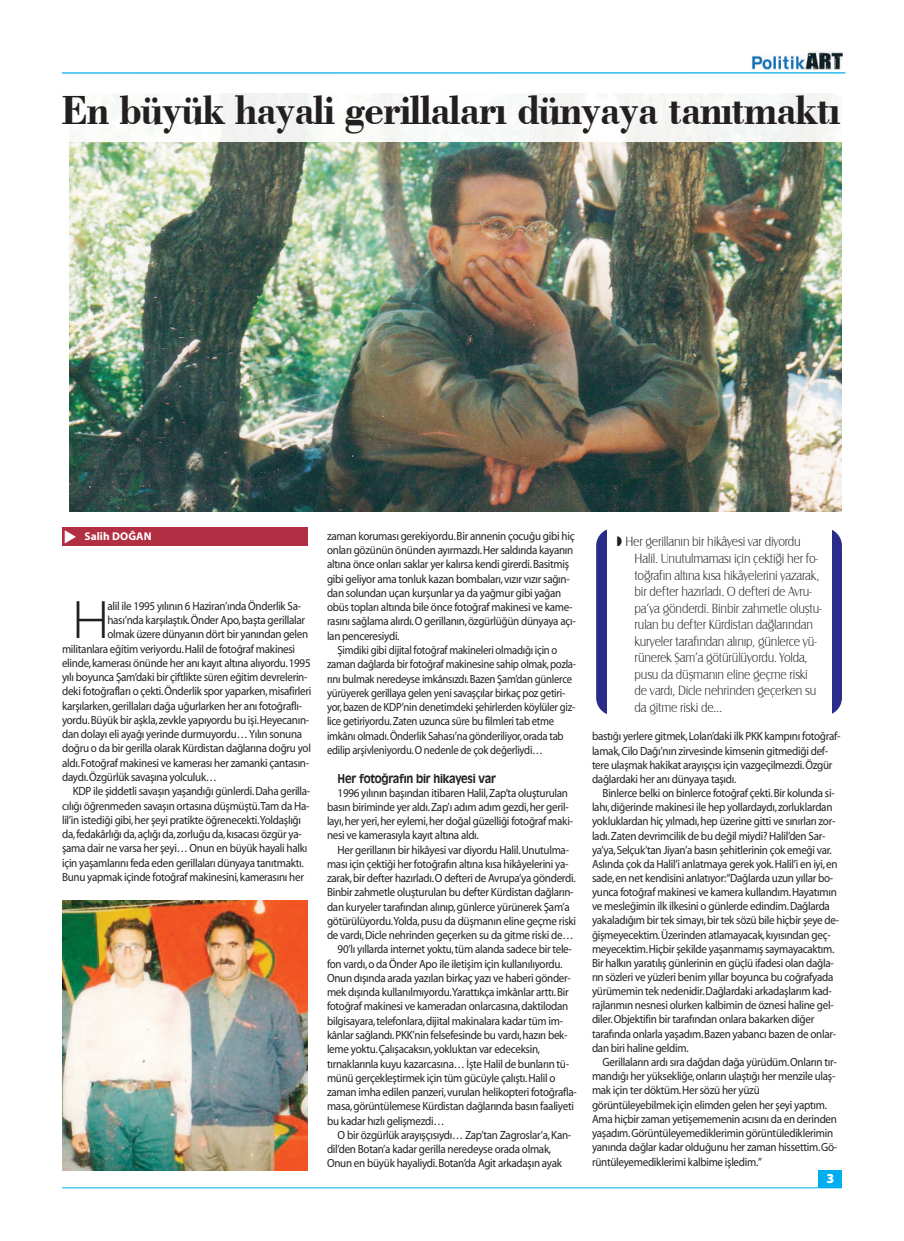
<style>
.page{position:relative;width:904px;height:1241px;background:#fff}
.page>*{position:absolute;margin:0;border:0;box-sizing:border-box;transform-origin:0 0}
.t1{font:300 53.5px "Humanist 521 BT";color:#231f20;scale:.93 1}
.t2{font:700 43.75px "Bodoni BT";letter-spacing:-.025em;color:#231f20;scale:.93 1}
.t3{font:13.75px/16.6px "Castle T Ligh";letter-spacing:-.015em;color:#231f20;scale:.9 1}
.t4{font:13.75px "D Myriad Turk Blk";color:#fff}
.t5{font:11.88px/14.1px "D Myriad Turk Rg";letter-spacing:-.025em;color:#231f20;scale:.93 1}
.t6{font:11.88px "D Myriad Turk Rg";letter-spacing:-.025em;color:#231f20;scale:.9 1}
.t7{font:700 11.88px "Incised 901 BT";letter-spacing:-.025em;color:#231f20;scale:.93 1}
.t8{font:11.25px "D Myriad Turk Bd";letter-spacing:.005em;color:#fff}
</style>
<div class="page">
<div style="left:818px;top:1170px;width:24px;height:17px;background:#00aeef"></div>
<hr style="left:62px;top:72px;width:783px;height:2px;background:#00aeef">
<img style="left:752px;top:50px;width:91px;height:20px">
<hr style="left:62px;top:1187px;width:780px;height:1px;background:#00aeef">
<img style="left:69px;top:141px;width:773px;height:370px">
<div style="left:596px;top:528px;width:246px;height:187px;background:#2b2c89;border-radius:18px"></div>
<div style="left:607px;top:526px;width:224px;height:195px;background:#fff"></div>
<div style="left:62px;top:527px;width:246px;height:19px;background:#b22f43"></div>
<div style="left:64px;top:526px;width:19px;height:18px;background:#b22f43"></div>
<img style="left:62px;top:900px;width:246px;height:270px">
<h2 class="t2" style="left:61px;top:82px;width:839px">En büyük hayali gerillaları dünyaya tanıtmaktı</h2>
<p class="t8" style="left:84px;top:531px;width:69px">Salih DOĞAN</p>
<h1 class="t1" style="left:73px;top:587px;width:40px">H</h1>
<p class="t5" style="left:107px;top:599px;width:210px">alil ile 1995 yılının 6 Haziran’ında Önderlik Sa-</p>
<p class="t5" style="left:107px;top:614px;width:214px">hası’nda karşılaştık. Önder Apo, başta gerillalar</p>
<p class="t5" style="left:107px;top:628px;width:217px">olmak üzere dünyanın dört bir yanından gelen</p>
<p class="t5" style="left:62px;top:642px;width:252px">militanlara eğitim veriyordu. Halil de fotoğraf makinesi</p>
<p class="t5" style="left:62px;top:656px;width:269px">elinde, kamerası önünde her anı kayıt altına alıyordu. 1995</p>
<p class="t5" style="left:62px;top:671px;width:265px">yılı boyunca Şam’daki bir çiftlikte süren eğitim devrelerin-</p>
<p class="t5" style="left:62px;top:685px;width:269px">deki fotoğrafları o çekti. Önderlik spor yaparken, misafirleri</p>
<p class="t5" style="left:62px;top:699px;width:260px">karşılarken, gerillaları dağa uğurlarken her anı fotoğraflı-</p>
<p class="t5" style="left:62px;top:713px;width:267px">yordu. Büyük bir aşkla, zevkle yapıyordu bu işi. Heyecanın-</p>
<p class="t5" style="left:62px;top:728px;width:260px">dan dolayı eli ayağı yerinde durmuyordu… Yılın sonuna</p>
<p class="t5" style="left:62px;top:742px;width:269px">doğru o da bir gerilla olarak Kürdistan dağlarına doğru yol</p>
<p class="t5" style="left:62px;top:756px;width:267px">aldı. Fotoğraf makinesi ve kamerası her zamanki çantasın-</p>
<p class="t5" style="left:62px;top:770px;width:168px">daydı. Özgürlük savaşına yolculuk…</p>
<p class="t5" style="left:73px;top:785px;width:257px">KDP ile şiddetli savaşın yaşandığı günlerdi. Daha gerilla-</p>
<p class="t5" style="left:62px;top:799px;width:268px">cılığı öğrenmeden savaşın ortasına düşmüştü.Tam da Ha-</p>
<p class="t5" style="left:62px;top:813px;width:258px">lil’in istediği gibi, her şeyi pratikte öğrenecekti.Yoldaşlığı</p>
<p class="t5" style="left:62px;top:827px;width:259px">da, fedakârlığı da, açlığı da, zorluğu da, kısacası özgür ya-</p>
<p class="t5" style="left:62px;top:842px;width:265px">şama dair ne varsa her şeyi… Onun en büyük hayali halkı</p>
<p class="t5" style="left:62px;top:856px;width:261px">için yaşamlarını feda eden gerillaları dünyaya tanıtmaktı.</p>
<p class="t5" style="left:62px;top:870px;width:262px">Bunu yapmak içinde fotoğraf makinesini, kamerasını her</p>
<p class="t5" style="left:327px;top:530px;width:268px">zaman koruması gerekiyordu. Bir annenin çocuğu gibi hiç</p>
<p class="t5" style="left:327px;top:544px;width:266px">onları gözünün önünden ayırmazdı. Her saldırıda kayanın</p>
<p class="t5" style="left:327px;top:558px;width:262px">altına önce onları saklar yer kalırsa kendi girerdi. Basitmiş</p>
<p class="t5" style="left:327px;top:572px;width:263px">gibi geliyor ama tonluk kazan bombaları, vızır vızır sağın-</p>
<p class="t5" style="left:327px;top:587px;width:253px">dan solundan uçan kurşunlar ya da yağmur gibi yağan</p>
<p class="t5" style="left:327px;top:601px;width:265px">obüs topları altında bile önce fotoğraf makinesi ve kame-</p>
<p class="t5" style="left:327px;top:615px;width:269px">rasını sağlama alırdı. O gerillanın, özgürlüğün dünyaya açı-</p>
<p class="t5" style="left:327px;top:629px;width:79px">lan penceresiydi.</p>
<p class="t6" style="left:337px;top:645px;width:246px">Şimdiki gibi dijital fotoğraf makineleri olmadığı için o</p>
<p class="t6" style="left:327px;top:659px;width:278px">zaman dağlarda bir fotoğraf makinesine sahip olmak, pozla-</p>
<p class="t6" style="left:327px;top:674px;width:274px">rını bulmak neredeyse imkânsızdı. Bazen Şam’dan günlerce</p>
<p class="t6" style="left:327px;top:688px;width:266px">yürüyerek gerillaya gelen yeni savaşçılar birkaç poz getiri-</p>
<p class="t6" style="left:327px;top:702px;width:277px">yor, bazen de KDP’nin denetimdeki şehirlerden köylüler giz-</p>
<p class="t6" style="left:327px;top:716px;width:254px">lice getiriyordu. Zaten uzunca süre bu filmleri tab etme</p>
<p class="t6" style="left:327px;top:731px;width:264px">imkânı olmadı. Önderlik Sahası’na gönderiliyor, orada tab</p>
<p class="t6" style="left:327px;top:745px;width:241px">edilip arşivleniyordu. O nedenle de çok değerliydi…</p>
<p class="t7" style="left:337px;top:771px;width:172px">Her fotoğrafın bir hikayesi var</p>
<p class="t5" style="left:327px;top:786px;width:266px;text-indent:11px">1996 yılının başından itibaren Halil, Zap’ta oluşturulan basın biriminde yer aldı. Zap’ı adım adım gezdi, her geril&shy;layı, her yeri, her eylemi, her doğal güzelliği fotoğraf maki&shy;nesi ve kamerasıyla kayıt altına aldı.</p>
<p class="t5" style="left:337px;top:843px;width:250px">Her gerillanın bir hikâyesi var diyordu Halil. Unutulma-</p>
<p class="t5" style="left:327px;top:857px;width:261px">ması için çektiği her fotoğrafın altına kısa hikâyelerini ya-</p>
<p class="t5" style="left:327px;top:872px;width:269px">zarak, bir defter hazırladı. O defteri de Avrupa’ya gönderdi.</p>
<p class="t5" style="left:327px;top:886px;width:267px">Binbir zahmetle oluşturulan bu defter Kürdistan dağların-</p>
<p class="t5" style="left:327px;top:900px;width:263px">dan kuryeler tarafından alınıp, günlerce yürünerek Şam’a</p>
<p class="t5" style="left:327px;top:914px;width:269px">götürülüyordu.Yolda, pusu da düşmanın eline geçme riski</p>
<p class="t5" style="left:327px;top:929px;width:266px">de vardı, Dicle nehrinden geçerken su da gitme riski de…</p>
<p class="t5" style="left:337px;top:943px;width:253px">90’lı yıllarda internet yoktu, tüm alanda sadece bir tele-</p>
<p class="t5" style="left:327px;top:957px;width:255px">fon vardı, o da Önder Apo ile iletişim için kullanılıyordu.</p>
<p class="t5" style="left:327px;top:971px;width:264px">Onun dışında arada yazılan birkaç yazı ve haberi gönder-</p>
<p class="t5" style="left:327px;top:986px;width:261px">mek dışında kullanılmıyordu.Yarattıkça imkânlar arttı. Bir</p>
<p class="t5" style="left:327px;top:1000px;width:261px">fotoğraf makinesi ve kameradan onlarcasına, daktilodan</p>
<p class="t5" style="left:327px;top:1014px;width:255px">bilgisayara, telefonlara, dijital makinalara kadar tüm im-</p>
<p class="t5" style="left:327px;top:1028px;width:260px">kânlar sağlandı. PKK’nin felsefesinde bu vardı, hazırı bek-</p>
<p class="t5" style="left:327px;top:1043px;width:231px">leme yoktu. Çalışacaksın, yokluktan var edeceksin,</p>
<p class="t5" style="left:327px;top:1057px;width:262px">tırnaklarınla kuyu kazarcasına… İşte Halil de bunların tü-</p>
<p class="t5" style="left:327px;top:1071px;width:247px">münü gerçekleştirmek için tüm gücüyle çalıştı. Halil o</p>
<p class="t5" style="left:327px;top:1085px;width:270px">zaman imha edilen panzeri, vurulan helikopteri fotoğrafla-</p>
<p class="t5" style="left:327px;top:1100px;width:267px">masa, görüntülemese Kürdistan dağlarında basın faaliyeti</p>
<p class="t5" style="left:327px;top:1114px;width:128px">bu kadar hızlı gelişmezdi…</p>
<p class="t5" style="left:337px;top:1128px;width:253px">O bir özgürlük arayışçısıydı… Zap’tan Zagroslar’a, Kan-</p>
<p class="t5" style="left:327px;top:1142px;width:242px">dil’den Botan’a kadar gerilla neredeyse orada olmak,</p>
<p class="t5" style="left:327px;top:1157px;width:254px">Onun en büyük hayaliydi. Botan’da Agit arkadaşın ayak</p>
<p class="t3" style="left:634px;top:532px;width:209px;text-indent:-9px">Her gerillanın bir hikâyesi var diyordu Halil. Unutulmaması için çektiği her fo&shy;toğrafın altına kısa hikâyelerini yazarak, bir defter hazırladı. O defteri de Avru&shy;pa’ya gönderdi. Binbir zahmetle oluştu&shy;rulan bu defter Kürdistan dağlarından kuryeler tarafından alınıp, günlerce yü&shy;rünerek Şam’a götürülüyordu. Yolda, pusu da düşmanın eline geçme riski de vardı, Dicle nehrinden geçerken su da gitme riski de…</p>
<p class="t5" style="left:592px;top:730px;width:269px">bastığı yerlere gitmek, Lolan’daki ilk PKK kampını fotoğraf&shy;lamak, Cilo Dağı’nın zirvesinde kimsenin gitmediği def&shy;tere ulaşmak hakikat arayışçısı için vazgeçilmezdi. Özgür dağlardaki her anı dünyaya taşıdı.</p>
<p class="t5" style="left:592px;top:787px;width:267px;text-indent:11px">Binlerce belki on binlerce fotoğraf çekti. Bir kolunda si&shy;lahı, diğerinde makinesi ile hep yollardaydı, zorluklardan yokluklardan hiç yılmadı, hep üzerine gitti ve sınırları zor&shy;ladı. Zaten devrimcilik de bu değil miydi? Halil’den Sar&shy;ya’ya, Selçuk’tan Jiyan’a basın şehitlerinin çok emeği var.<br>Aslında çok da Halil’i anlatmaya gerek yok. Halil’i en iyi, en sade, en net kendisini anlatıyor:“Dağlarda uzun yıllar bo&shy;yunca fotoğraf makinesi ve kamera kullandım. Hayatımın ve mesleğimin ilk ilkesini o günlerde edindim. Dağlarda yakaladığım bir tek simayı, bir tek sözü bile hiçbir şeye de&shy;ğişmeyecektim. Üzerinden atlamayacak, kıyısından geç&shy;meyecektim. Hiçbir şekilde yaşanmamış saymayacaktım.<br>Bir halkın yaratılış günlerinin en güçlü ifadesi olan dağla&shy;rın sözleri ve yüzleri benim yıllar boyunca bu coğrafyada yürümemin tek nedenidir. Dağlardaki arkadaşlarım kad&shy;rajlarımın nesnesi olurken kalbimin de öznesi haline gel&shy;diler. Objektifin bir tarafından onlara bakarken diğer tarafında onlarla yaşadım. Bazen yabancı bazen de onlar&shy;dan biri haline geldim.</p>
<p class="t5" style="left:592px;top:1055px;width:265px;text-indent:11px">Gerillaların ardı sıra dağdan dağa yürüdüm. Onların tır&shy;mandığı her yüksekliğe, onların ulaştığı her menzile ulaş&shy;mak için ter döktüm. Her sözü her yüzü görüntüleyebilmek için elimden gelen her şeyi yaptım.<br>Ama hiçbir zaman yetişememenin acısını da en derinden yaşadım. Görüntüleyemediklerimin görüntülediklerimin yanında dağlar kadar olduğunu her zaman hissettim. Gö&shy;rüntüleyemediklerimi kalbime işledim.”</p>
<p class="t4" style="left:826px;top:1172px;width:9px">3</p>
</div>
